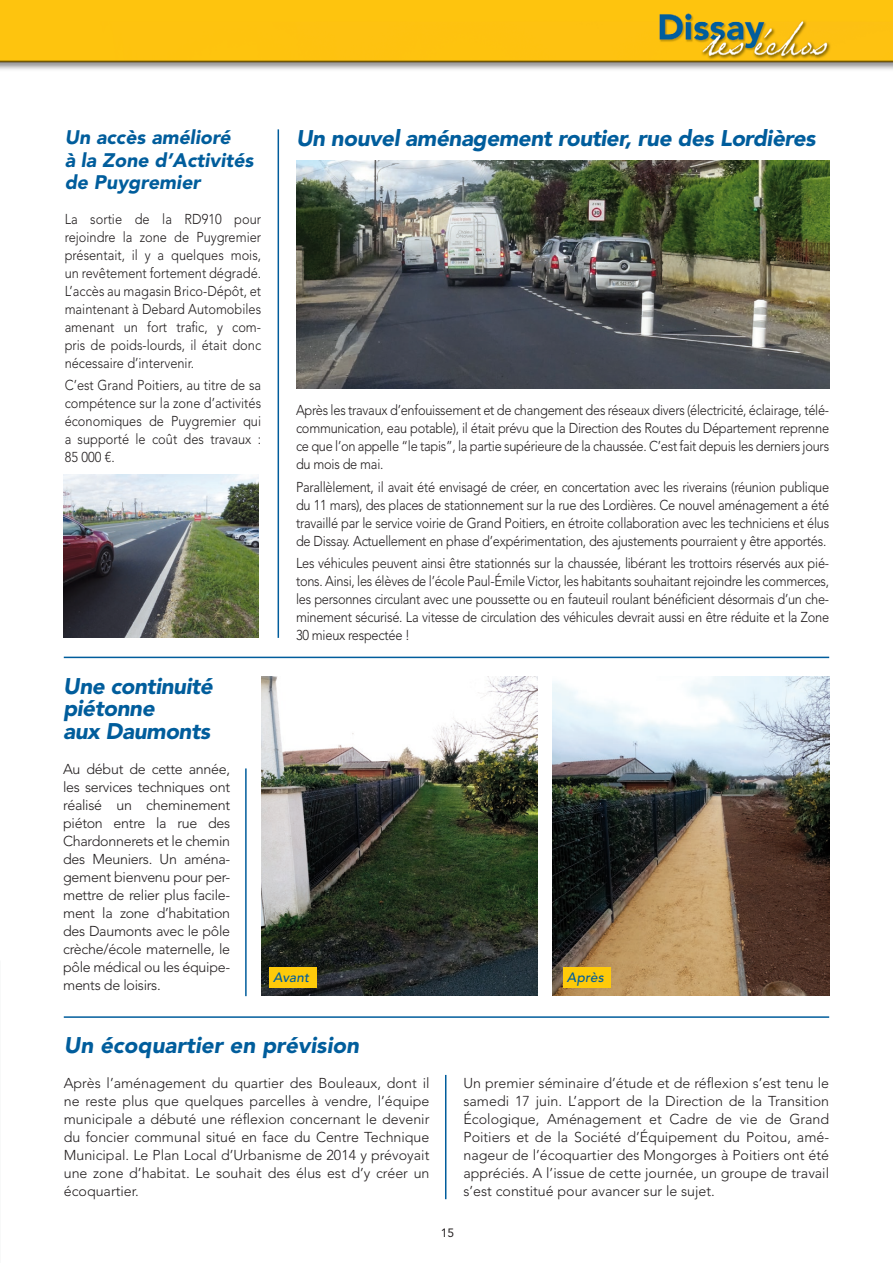
<style>
.page{position:relative;width:893px;height:1263px;background:#fff}
.page>*{position:absolute;margin:0;border:0;box-sizing:border-box;transform-origin:0 0}
.titre{font:italic 900 22.5px/22.5px "Avenir LT Std";letter-spacing:-.02em;color:#005d9c}
.titre-2{font:italic 900 22.5px "Avenir LT Std";color:#005d9c}
.titre-3{font:italic 900 19.5px/22.5px "Avenir LT Std";color:#005d9c}
.txt_courant{font:300 14.25px/18px "Avenir LT Std";letter-spacing:-.02em;color:#231f20;text-align:justify;scale:.9 1}
.txt_courant-2{font:300 14.25px/18px "Avenir LT Std";letter-spacing:-.02em;color:#231f20;text-align:justify}
.titre-4{font:italic 500 13.5px "Avenir LT Std";letter-spacing:.015em;color:#005d9c}
.t1{font:12px "Avenir LT Std";color:#231f20}
</style>
<div class="page">
<hr style="left:278px;top:129px;width:1px;height:509px;background:#005d9c">
<hr style="left:64px;top:657px;width:765px;height:1px;background:#005d9c">
<hr style="left:245px;top:768px;width:2px;height:228px;background:#005d9c">
<img style="left:296px;top:161px;width:533px;height:228px">
<img style="left:64px;top:474px;width:195px;height:164px">
<hr style="left:64px;top:1016px;width:765px;height:2px;background:#005d9c">
<hr style="left:445px;top:1075px;width:1px;height:124px;background:#005d9c">
<img style="left:553px;top:677px;width:276px;height:318px">
<img style="left:261px;top:677px;width:277px;height:318px">
<div style="left:269px;top:968px;width:48px;height:20px;background:#feca0a"></div>
<div style="left:563px;top:968px;width:48px;height:20px;background:#feca0a"></div>
<img style="left:0;top:0;width:893px;height:70px">
<p class="titre-3" style="left:65px;top:126px;width:190px">Un accès amélioré<br>à la Zone d’Activités de Puygremier</p>
<p class="txt_courant" style="left:65px;top:210px;width:220px">La sortie de la RD910 pour rejoindre la zone de Puygremier présentait, il y a quelques mois, un revêtement fortement dégradé.<br>L’accès au magasin Brico-Dépôt, et maintenant à Debard Automobiles amenant un fort trafic, y com&shy;pris de poids-lourds, il était donc nécessaire d’intervenir.</p>
<p class="txt_courant" style="left:65px;top:377px;width:220px">C’est Grand Poitiers, au titre de sa compétence sur la zone d’activités économiques de Puygremier qui a supporté le coût des travaux :<br>85 000 €.</p>
<p class="titre" style="left:296px;top:127px;width:521px">Un nouvel aménagement routier, rue des Lordières</p>
<p class="txt_courant" style="left:296px;top:402px;width:594px">Après les travaux d’enfouissement et de changement des réseaux divers (électricité, éclairage, télé&shy;communication, eau potable), il était prévu que la Direction des Routes du Département reprenne ce que l’on appelle “le tapis”, la partie supérieure de la chaussée. C’est fait depuis les derniers jours du mois de mai.</p>
<p class="txt_courant" style="left:296px;top:478px;width:594px">Parallèlement, il avait été envisagé de créer, en concertation avec les riverains (réunion publique du 11 mars), des places de stationnement sur la rue des Lordières. Ce nouvel aménagement a été travaillé par le service voirie de Grand Poitiers, en étroite collaboration avec les techniciens et élus de Dissay. Actuellement en phase d’expérimentation, des ajustements pourraient y être apportés.</p>
<p class="txt_courant" style="left:296px;top:554px;width:594px">Les véhicules peuvent ainsi être stationnés sur la chaussée, libérant les trottoirs réservés aux pié&shy;tons. Ainsi, les élèves de l’école Paul-Émile Victor, les habitants souhaitant rejoindre les commerces, les personnes circulant avec une poussette ou en fauteuil roulant bénéficient désormais d’un che&shy;minement sécurisé. La vitesse de circulation des véhicules devrait aussi en être réduite et la Zone 30 mieux respectée !</p>
<p class="titre" style="left:63px;top:675px;width:151px">Une continuité piétonne<br>aux Daumonts</p>
<p class="txt_courant-2" style="left:63px;top:760px;width:169px">Au début de cette année, les services techniques ont réalisé un cheminement piéton entre la rue des Chardonnerets et le chemin des Meuniers. Un aména&shy;gement bienvenu pour per&shy;mettre de relier plus facile&shy;ment la zone d’habitation des Daumonts avec le pôle crèche/école maternelle, le pôle médical ou les équipe&shy;ments de loisirs.</p>
<p class="titre-4" style="left:273px;top:970px;width:38px">Avant</p>
<p class="titre-4" style="left:567px;top:970px;width:38px">Après</p>
<p class="titre-2" style="left:64px;top:1031px;width:297px">Un écoquartier en prévision</p>
<p class="txt_courant-2" style="left:64px;top:1074px;width:367px">Après l’aménagement du quartier des Bouleaux, dont il ne reste plus que quelques parcelles à vendre, l’équipe municipale a débuté une réflexion concernant le devenir du foncier communal situé en face du Centre Technique Municipal. Le Plan Local d’Urbanisme de 2014 y prévoyait une zone d’habitat. Le souhait des élus est d’y créer un écoquartier.</p>
<p class="txt_courant-2" style="left:463px;top:1074px;width:367px">Un premier séminaire d’étude et de réflexion s’est tenu le samedi 17 juin. L’apport de la Direction de la Transition Écologique, Aménagement et Cadre de vie de Grand Poitiers et de la Société d’Équipement du Poitou, amé&shy;nageur de l’écoquartier des Mongorges à Poitiers ont été appréciés. A l’issue de cette journée, un groupe de travail s’est constitué pour avancer sur le sujet.</p>
<p class="t1" style="left:441px;top:1226px;width:15px">15</p>
</div>
